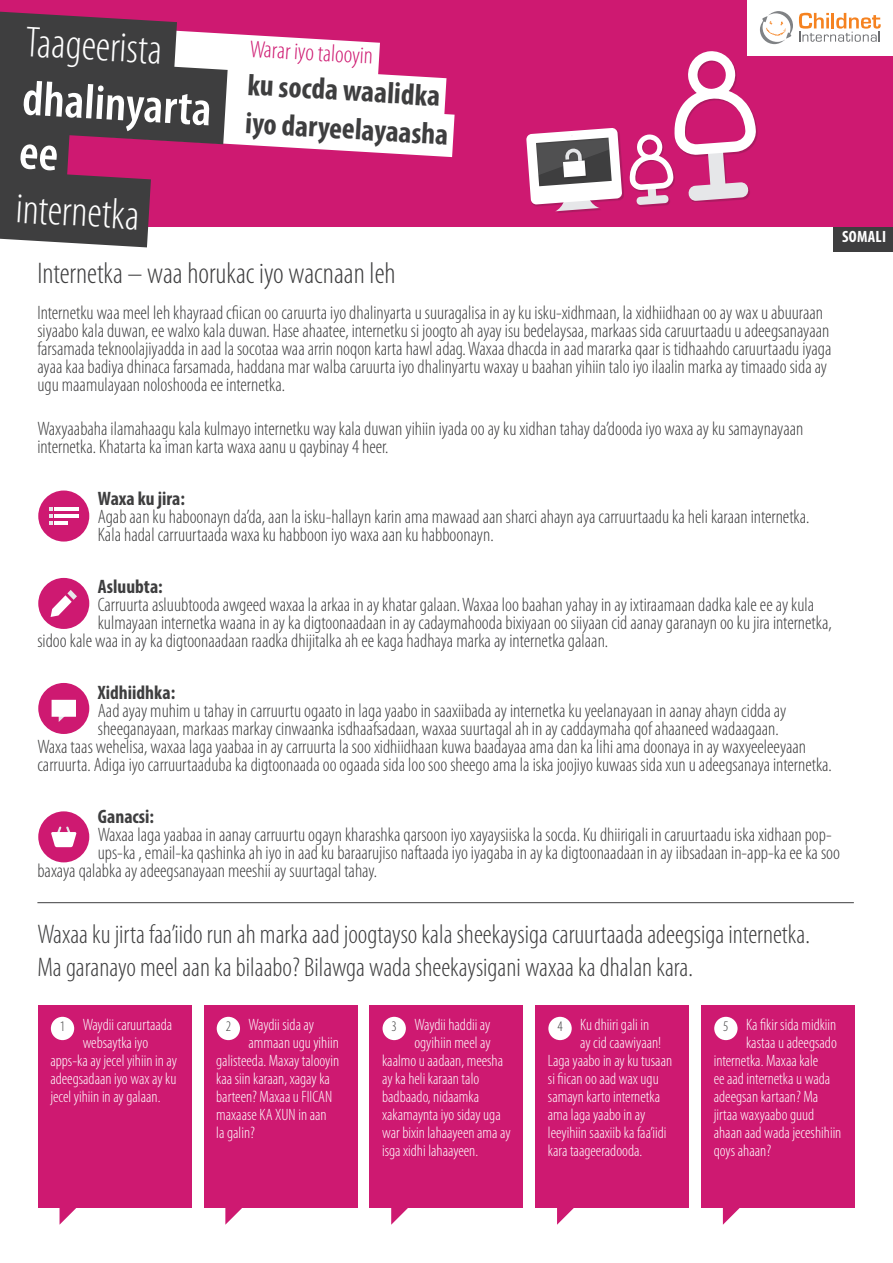
<style>
.page{position:relative;width:893px;height:1263px;background:#fff}
.page>*{position:absolute;margin:0;border:0;box-sizing:border-box;transform-origin:0 0}
.Title_1{font:600 condensed 49.5px "Myriad Pro";color:#fff}
.Title_1-2{font:300 condensed 43.5px "Myriad Pro";color:#fff}
.Title_4{font:700 condensed 30.6px/38.1px "Myriad Pro";color:#3e3e3f}
.t1{font:300 condensed 30px "Myriad Pro";color:#3e3e3f}
.t2{font:300 condensed 27px/32.4px "Myriad Pro";color:#3e3e3f}
.Title_3{font:300 condensed 24.3px "Myriad Pro";color:#ce1971}
.Body{font:300 condensed 19.5px/18px "Myriad Pro";color:#3e3e3f}
.Body_end__rule{font:300 condensed 19.5px "Myriad Pro";color:#3e3e3f}
.Four_Cs{font:700 condensed 19.5px "Myriad Pro";color:#3e3e3f}
.Box_text{font:300 condensed 16.5px "Myriad Pro";color:#fff}
.Language{font:700 condensed 16.35px "Myriad Pro";letter-spacing:.02em;color:#fff}
.Numbers{font:300 condensed 14.7px "Myriad Pro";color:#3e3e3f}
</style>
<div class="page">
<hr style="left:37px;top:902px;width:817px;height:1px;background:#3e3e3f">
<div style="left:38px;top:1005px;width:153px;height:203px;background:#ce1971"></div>
<div style="left:204px;top:1005px;width:153px;height:203px;background:#ce1971"></div>
<div style="left:370px;top:1005px;width:153px;height:203px;background:#ce1971"></div>
<div style="left:536px;top:1005px;width:153px;height:203px;background:#ce1971"></div>
<div style="left:702px;top:1005px;width:153px;height:203px;background:#ce1971"></div>
<div style="left:51px;top:1017px;width:23px;height:23px;background:#fff;border-radius:50%"></div>
<div style="left:548px;top:1017px;width:24px;height:23px;background:#fff;border-radius:50%"></div>
<div style="left:714px;top:1017px;width:23px;height:23px;background:#fff;border-radius:50%"></div>
<div style="left:217px;top:1017px;width:23px;height:23px;background:#fff;border-radius:50%"></div>
<div style="left:383px;top:1017px;width:23px;height:23px;background:#fff;border-radius:50%"></div>
<div style="left:38px;top:490px;width:51px;height:51px;background:#ce1971;border-radius:50%"></div>
<svg style="left:49px;top:507px;width:3px;height:18px"></svg>
<hr style="left:54px;top:507px;width:25px;height:4px;background:#fff">
<hr style="left:54px;top:514px;width:25px;height:4px;background:#fff">
<hr style="left:54px;top:521px;width:13px;height:4px;background:#fff">
<div style="left:38px;top:683px;width:51px;height:51px;background:#ce1971;border-radius:50%"></div>
<svg style="left:52px;top:700px;width:24px;height:22px"></svg>
<div style="left:38px;top:811px;width:51px;height:51px;background:#ce1971;border-radius:50%"></div>
<svg style="left:51px;top:826px;width:26px;height:21px"></svg>
<div style="left:38px;top:578px;width:51px;height:51px;background:#ce1971;border-radius:50%"></div>
<svg style="left:51px;top:590px;width:26px;height:27px"></svg>
<svg style="left:225px;top:1208px;width:17px;height:17px"></svg>
<svg style="left:60px;top:1208px;width:16px;height:16px"></svg>
<svg style="left:391px;top:1208px;width:17px;height:17px"></svg>
<svg style="left:557px;top:1208px;width:17px;height:17px"></svg>
<svg style="left:723px;top:1208px;width:17px;height:17px"></svg>
<div style="left:833px;top:227px;width:60px;height:25px;background:#3e3e3f"></div>
<div style="left:0;top:0;width:893px;height:227px;background:#ce1971"></div>
<svg style="left:629px;top:50px;width:128px;height:155px"></svg>
<div style="left:528px;top:129px;width:95px;height:84px;background:#231f20;opacity:.2"></div>
<svg style="left:526px;top:128px;width:96px;height:83px;background:#b59aa8"></svg>
<div style="left:748px;top:0;width:145px;height:55px;background:#fff"></div>
<svg style="left:760px;top:11px;width:33px;height:33px"></svg>
<svg style="left:799px;top:13px;width:82px;height:29px"></svg>
<svg style="left:0;top:12px;width:455px;height:235px"></svg>
<p class="Title_1-2" style="left:27px;top:16px;width:138px;rotate:3deg">Taageerista</p>
<p class="Title_1" style="left:24px;top:68px;width:191px;rotate:3deg">dhalinyarta</p>
<p class="Title_1-2" style="left:17px;top:182px;width:125px;rotate:3deg">internetka</p>
<p class="Title_3" style="left:251px;top:35px;width:125px;rotate:3deg">Warar iyo talooyin</p>
<p class="Title_4" style="left:248px;top:65px;width:205px;rotate:3deg">ku socda waalidka iyo daryeelayaasha</p>
<p class="Language" style="left:842px;top:226px;width:46px">SOMALI</p>
<h1 class="t1" style="left:37px;top:256px;width:360px">Internetka – waa horukac iyo wacnaan leh</h1>
<p class="Body" style="left:37px;top:304px;width:796px">Internetku waa meel leh khayraad cfiican oo caruurta iyo dhalinyarta u suuragalisa in ay ku isku-xidhmaan, la xidhiidhaan oo ay wax u abuuraan siyaabo kala duwan, ee walxo kala duwan. Hase ahaatee, internetku si joogto ah ayay isu bedelaysaa, markaas sida caruurtaadu u adeegsanayaan farsamada teknoolajiyadda in aad la socotaa waa arrin noqon karta hawl adag. Waxaa dhacda in aad mararka qaar is tidhaahdo caruurtaadu iyaga ayaa kaa badiya dhinaca farsamada, haddana mar walba caruurta iyo dhalinyartu waxay u baahan yihiin talo iyo ilaalin marka ay timaado sida ay ugu maamulayaan noloshooda ee internetka.</p>
<p class="Body" style="left:37px;top:419px;width:767px">Waxyaabaha ilamahaagu kala kulmayo internetku way kala duwan yihiin iyada oo ay ku xidhan tahay da’dooda iyo waxa ay ku samaynayaan internetka. Khatarta ka iman karta waxa aanu u qaybinay 4 heer.</p>
<p class="Four_Cs" style="left:98px;top:486px;width:89px">Waxa ku jira:</p>
<p class="Body" style="left:98px;top:507px;width:713px">Agab aan ku haboonayn da’da, aan la isku-hallayn karin ama mawaad aan sharci ahayn aya carruurtaadu ka heli karaan internetka.<br>Kala hadal carruurtaada waxa ku habboon iyo waxa aan ku habboonayn.</p>
<p class="Four_Cs" style="left:98px;top:574px;width:66px">Asluubta:</p>
<p class="Body" style="left:98px;top:595px;width:718px">Carruurta asluubtooda awgeed waxaa la arkaa in ay khatar galaan. Waxaa loo baahan yahay in ay ixtiraamaan dadka kale ee ay kula</p>
<p class="Body" style="left:98px;top:613px;width:735px">kulmayaan internetka waana in ay ka digtoonaadaan in ay cadaymahooda bixiyaan oo siiyaan cid aanay garanayn oo ku jira internetka,</p>
<p class="Body" style="left:37px;top:631px;width:572px">sidoo kale waa in ay ka digtoonaadaan raadka dhijitalka ah ee kaga hadhaya marka ay internetka galaan.</p>
<p class="Four_Cs" style="left:98px;top:680px;width:79px">Xidhiidhka:</p>
<p class="Body" style="left:98px;top:701px;width:690px">Aad ayay muhim u tahay in carruurtu ogaato in laga yaabo in saaxiibada ay internetka ku yeelanayaan in aanay ahayn cidda ay</p>
<p class="Body" style="left:98px;top:719px;width:683px">sheeganayaan, markaas markay cinwaanka isdhaafsadaan, waxaa suurtagal ah in ay caddaymaha qof ahaaneed wadaagaan.</p>
<p class="Body" style="left:37px;top:737px;width:770px">Waxa taas wehelisa, waxaa laga yaabaa in ay carruurta la soo xidhiidhaan kuwa baadayaa ama dan ka lihi ama doonaya in ay waxyeeleeyaan</p>
<p class="Body" style="left:37px;top:755px;width:796px">carruurta. Adiga iyo carruurtaaduba ka digtoonaada oo ogaada sida loo soo sheego ama la iska joojiyo kuwaas sida xun u adeegsanaya internetka.</p>
<p class="Four_Cs" style="left:98px;top:804px;width:58px">Ganacsi:</p>
<p class="Body_end__rule" style="left:98px;top:823px;width:736px">Waxaa laga yaabaa in aanay carruurtu ogayn kharashka qarsoon iyo xayaysiiska la socda. Ku dhiirigali in caruurtaadu iska xidhaan pop-</p>
<p class="Body_end__rule" style="left:98px;top:841px;width:744px">ups-ka , email-ka qashinka ah iyo in aad ku baraarujiso naftaada iyo iyagaba in ay ka digtoonaadaan in ay iibsadaan in-app-ka ee ka soo</p>
<p class="Body_end__rule" style="left:37px;top:859px;width:341px">baxaya qalabka ay adeegsanayaan meeshii ay suurtagal tahay.</p>
<h2 class="t2" style="left:37px;top:918px;width:774px">Waxaa ku jirta faa’iido run ah marka aad joogtayso kala sheekaysiga caruurtaada adeegsiga internetka.<br>Ma garanayo meel aan ka bilaabo? Bilawga wada sheekaysigani waxaa ka dhalan kara.</h2>
<p class="Box_text" style="left:83px;top:1015px;width:91px">Waydii caruurtaada</p>
<p class="Box_text" style="left:83px;top:1033px;width:67px">websaytka iyo</p>
<p class="Box_text" style="left:50px;top:1051px;width:128px">apps-ka ay jecel yihiin in ay</p>
<p class="Box_text" style="left:50px;top:1069px;width:127px">adeegsadaan iyo wax ay ku</p>
<p class="Box_text" style="left:50px;top:1087px;width:112px">jecel yihiin in ay galaan.</p>
<p class="Box_text" style="left:746px;top:1015px;width:92px">Ka fikir sida midkiin</p>
<p class="Box_text" style="left:746px;top:1033px;width:92px">kastaa u adeegsado</p>
<p class="Box_text" style="left:714px;top:1051px;width:106px">internetka. Maxaa kale</p>
<p class="Box_text" style="left:714px;top:1069px;width:118px">ee aad internetka u wada</p>
<p class="Box_text" style="left:714px;top:1087px;width:106px">adeegsan kartaan? Ma</p>
<p class="Box_text" style="left:714px;top:1105px;width:102px">jirtaa waxyaabo guud</p>
<p class="Box_text" style="left:714px;top:1123px;width:129px">ahaan aad wada jeceshihiin</p>
<p class="Box_text" style="left:714px;top:1141px;width:59px">qoys ahaan?</p>
<p class="Box_text" style="left:249px;top:1015px;width:67px">Waydii sida ay</p>
<p class="Box_text" style="left:249px;top:1033px;width:92px">ammaan ugu yihiin</p>
<p class="Box_text" style="left:216px;top:1051px;width:125px">galisteeda. Maxay talooyin</p>
<p class="Box_text" style="left:216px;top:1069px;width:115px">kaa siin karaan, xagay ka</p>
<p class="Box_text" style="left:216px;top:1087px;width:118px">barteen? Maxaa u FIICAN</p>
<p class="Box_text" style="left:216px;top:1105px;width:112px">maxaase KA XUN in aan</p>
<p class="Box_text" style="left:216px;top:1123px;width:40px">la galin?</p>
<p class="Box_text" style="left:414px;top:1015px;width:78px">Waydii haddii ay</p>
<p class="Box_text" style="left:414px;top:1033px;width:78px">ogyihiin meel ay</p>
<p class="Box_text" style="left:382px;top:1051px;width:123px">kaalmo u aadaan, meesha</p>
<p class="Box_text" style="left:382px;top:1069px;width:99px">ay ka heli karaan talo</p>
<p class="Box_text" style="left:382px;top:1087px;width:99px">badbaado, nidaamka</p>
<p class="Box_text" style="left:382px;top:1105px;width:120px">xakamaynta iyo siday uga</p>
<p class="Box_text" style="left:382px;top:1123px;width:130px">war bixin lahaayeen ama ay</p>
<p class="Box_text" style="left:382px;top:1141px;width:98px">isga xidhi lahaayeen.</p>
<p class="Box_text" style="left:580px;top:1015px;width:71px">Ku dhiiri gali in</p>
<p class="Box_text" style="left:580px;top:1033px;width:83px">ay cid caawiyaan!</p>
<p class="Box_text" style="left:548px;top:1051px;width:126px">Laga yaabo in ay ku tusaan</p>
<p class="Box_text" style="left:548px;top:1069px;width:112px">si fiican oo aad wax ugu</p>
<p class="Box_text" style="left:548px;top:1087px;width:114px">samayn karto internetka</p>
<p class="Box_text" style="left:548px;top:1105px;width:99px">ama laga yaabo in ay</p>
<p class="Box_text" style="left:548px;top:1123px;width:120px">leeyihiin saaxiib ka faa’iidi</p>
<p class="Box_text" style="left:548px;top:1141px;width:96px">kara taageeradooda.</p>
<p class="Numbers" style="left:60px;top:1017px;width:7px">1</p>
<p class="Numbers" style="left:226px;top:1017px;width:7px">2</p>
<p class="Numbers" style="left:392px;top:1017px;width:7px">3</p>
<p class="Numbers" style="left:557px;top:1017px;width:7px">4</p>
<p class="Numbers" style="left:723px;top:1017px;width:7px">5</p>
</div>
